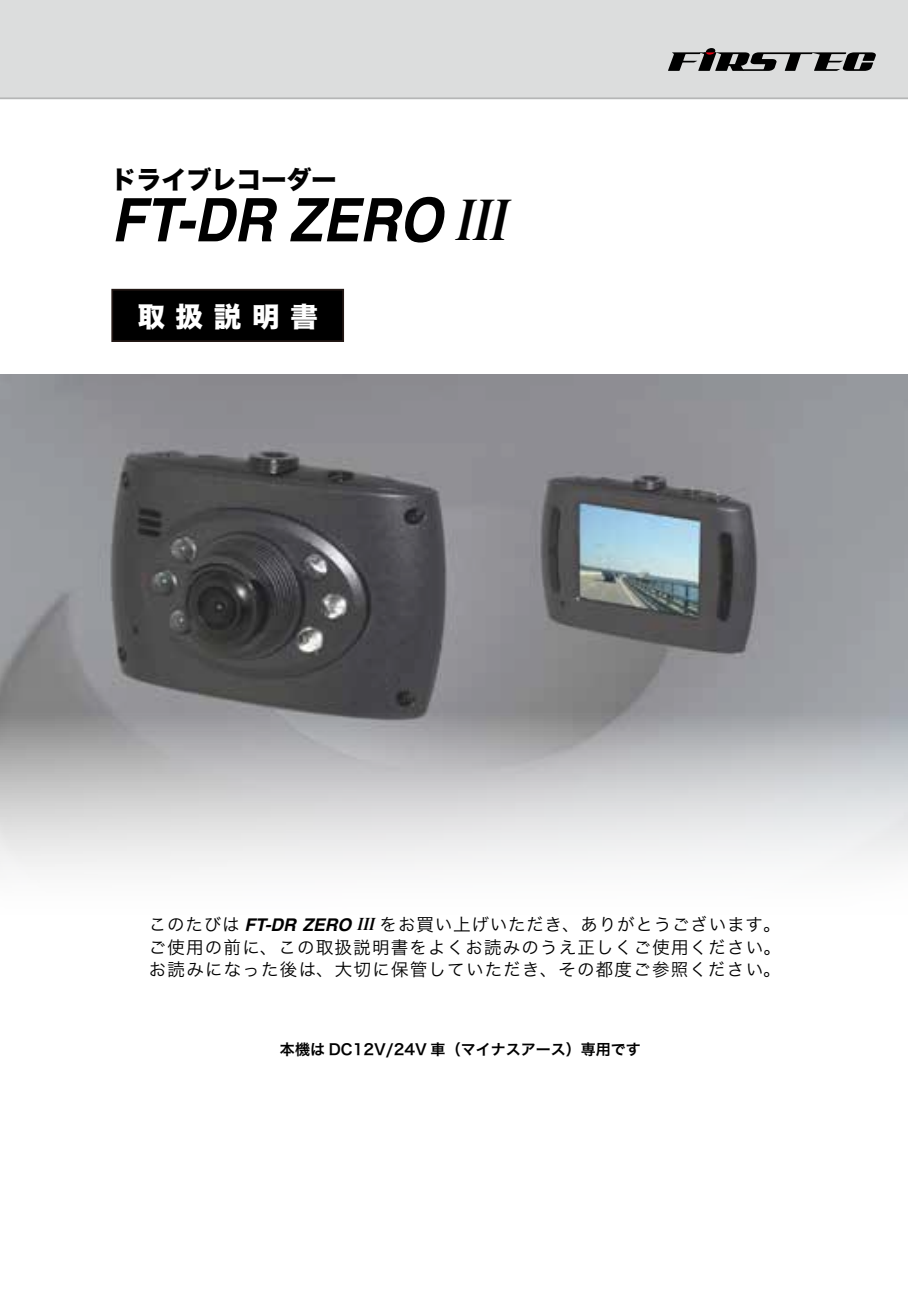
<style>
.page{position:relative;width:908px;height:1290px;background:#fff}
.page>*{position:absolute;margin:0;border:0;box-sizing:border-box;transform-origin:0 0}
.t1{font:italic 700 60px "Helvetica";color:#000;scale:.92 1}
.t2{font:27.5px "Hira Kaku Std W8";letter-spacing:.39em;color:#fff}
.t3{font:25px "Hira Kaku Std W8";color:#000}
.t4{font:17.5px/22.5px "Hira Kaku Pro N W3";letter-spacing:.07em;color:#000;text-align:justify}
.t5{font:15px "Hira Kaku Pro N W6";color:#000}
.s1{font-family:"Times New Roman"}
.s2{font-family:"Helvetica";font-weight:700;font-style:italic}
.s3{font-family:"Times New Roman";font-weight:700;font-style:italic;font-size:18px}
</style>
<div class="page">
<img style="left:0;top:374px;width:907px;height:496px">
<div style="left:0;top:0;width:907px;height:99px;background:#dcdddd"></div>
<div style="left:112px;top:290px;width:231px;height:51px;background:#000"></div>
<div style="left:111px;top:289px;width:233px;height:53px;border:2px solid #231815"></div>
<svg style="left:667px;top:48px;width:208px;height:23px;background:#767676"></svg>
<h3 class="t3" style="left:111px;top:165px;width:227px">ドライブレコーダー</h3>
<h1 class="t1" style="left:111px;top:171px;width:433px">FT-DR ZERO <span class="s1">III</span></h1>
<h2 class="t2" style="left:137px;top:302px;width:182px">取扱説明書</h2>
<p class="t4" style="left:149px;top:912px;width:633px">このたびは <span class="s2">FT-DR ZERO</span> <span class="s3">III</span> をお買い上げいただき、ありがとうございます。ご使用の前に、この取扱説明書をよくお読みのうえ正しくご使用ください。お読みになった後は、大切に保管していただき、その都度ご参照ください。</p>
<p class="t5" style="left:280px;top:1036px;width:362px">本機は DC12V/24V 車（マイナスアース）専用です</p>
</div>
